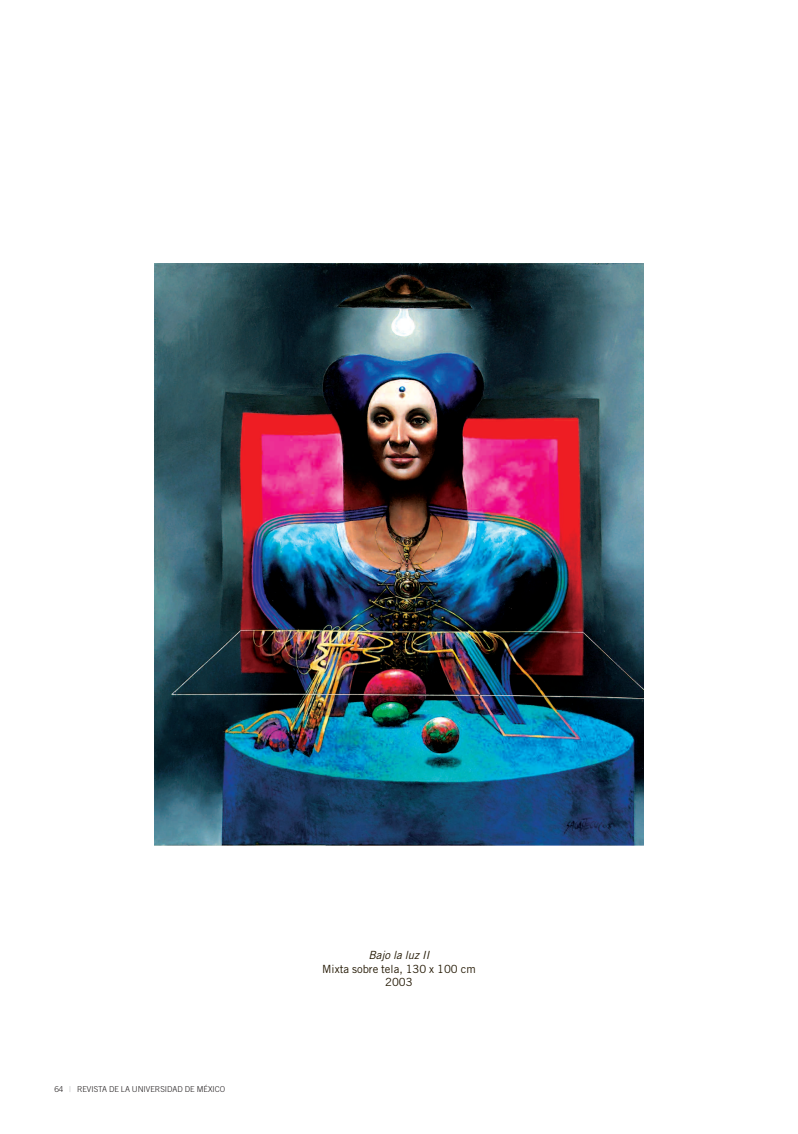
<style>
.page{position:relative;width:798px;height:1134px;background:#fff}
.page>*{position:absolute;margin:0;border:0;box-sizing:border-box;transform-origin:0 0}
.t1{font:11.25px/13.5px "Trade Gothic";color:#251a05;text-align:center}
.t2{font:italic 11.25px "Trade Gothic";color:#251a05}
.t3{font:300 8.12px "Trade Gothic";color:#231f20}
.s1{font-weight:400;color:#bcbdc0}
</style>
<div class="page">
<img style="left:154px;top:264px;width:489px;height:582px">
<p class="t3" style="left:54px;top:1086px;width:172px">64 <span class="s1">|</span> REVISTA DE LA UNIVERSIDAD DE MÉXICO</p>
<h1 class="t2" style="left:368px;top:951px;width:63px">Bajo la luz II</h1>
<h1 class="t1" style="left:322px;top:963px;width:155px">Mixta sobre tela, 130 x 100 cm<br>2003</h1>
</div>
